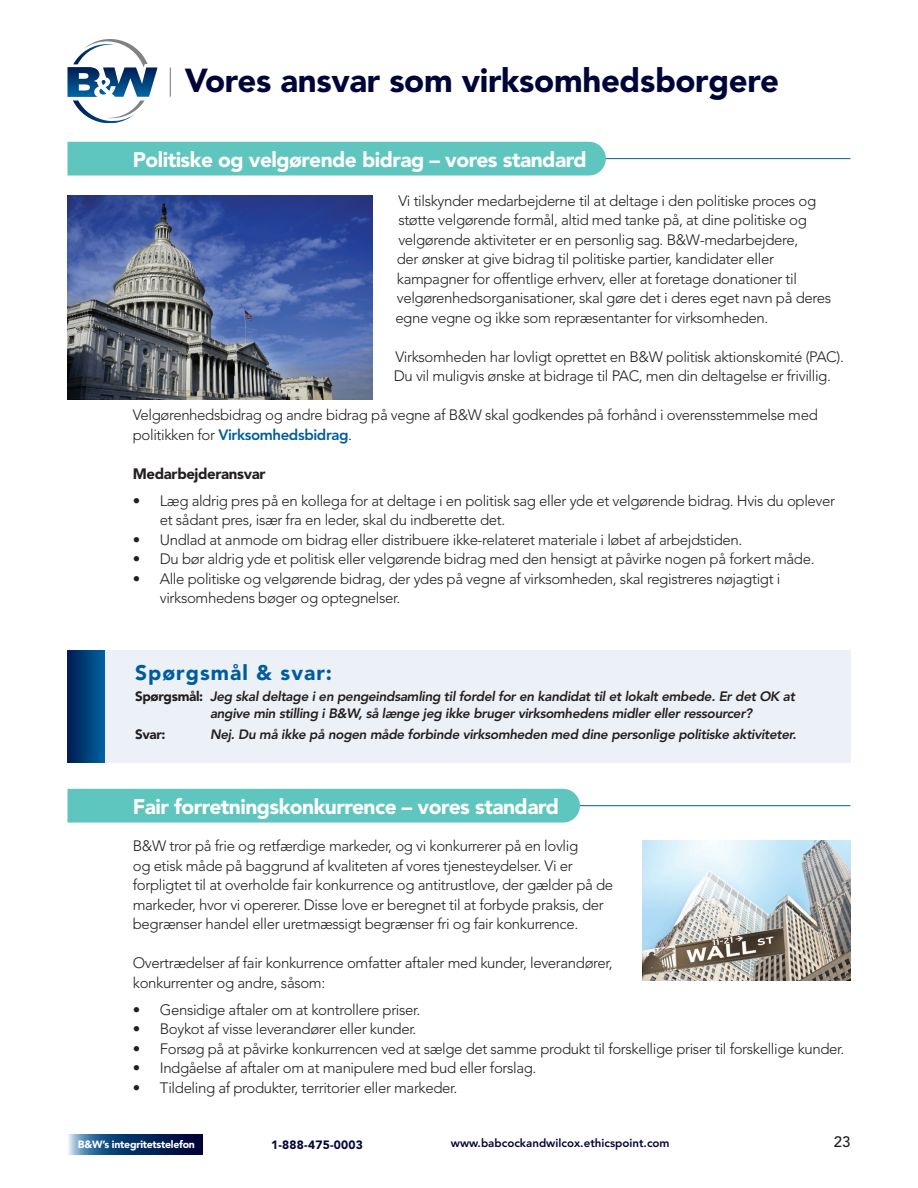
<style>
.page{position:relative;width:918px;height:1188px;background:#fff}
.page>*{position:absolute;margin:0;border:0;box-sizing:border-box;transform-origin:0 0}
.H_1{font:900 33px "Avenir LT Std";letter-spacing:-.01em;color:#000539}
.H_2{font:900 21px "Avenir LT Std";letter-spacing:-.025em;color:#fff}
.t1{font:900 21px "Avenir LT Std";letter-spacing:.05em;color:#005c9c}
.t2{font:300 15px/19.5px "Avenir LT Std";letter-spacing:-.025em;color:#231f20}
.t3{font:900 15px "Avenir LT Std";letter-spacing:-.025em;color:#231f20}
.t4{font:500 15px "Avenir LT Std";color:#231f20}
.t5{font:italic 800 13.5px/16.5px "Avenir LT Std";letter-spacing:-.025em;color:#231f20}
.t6{font:900 13.5px "Avenir LT Std";color:#231f20}
.t7{font:900 12px "Avenir LT Std";letter-spacing:.02em;color:#000539}
.t8{font:800 11.55px "Avenir LT Std";color:#000539}
.t9{font:900 10.5px "Avenir LT Std";letter-spacing:-.025em;color:#fff}
.s1{font-weight:800;color:#005c9c}
.s2{font-weight:900;font-style:normal}
</style>
<div class="page">
<svg style="left:68px;top:1134px;width:134px;height:20px;background:#1c4071"></svg>
<hr style="left:108px;top:805px;width:742px;height:1px;background:#005c9c">
<div style="left:68px;top:789px;width:512px;height:34px;background:#5fc5bf"></div>
<hr style="left:108px;top:158px;width:742px;height:1px;background:#005c9c">
<div style="left:68px;top:142px;width:538px;height:34px;background:#5fc5bf"></div>
<img style="left:68px;top:195px;width:305px;height:205px">
<div style="left:100px;top:650px;width:750px;height:113px;background:#ecf1f7"></div>
<svg style="left:68px;top:650px;width:37px;height:113px;background:#004079"></svg>
<img style="left:643px;top:840px;width:207px;height:140px">
<svg style="left:170px;top:68px;width:1px;height:29px"></svg>
<svg style="left:68px;top:39px;width:89px;height:84px"></svg>
<p class="H_1" style="left:185px;top:61px;width:596px">Vores ansvar som virksomhedsborgere</p>
<p class="H_2" style="left:133px;top:147px;width:455px">Politiske og velgørende bidrag – vores standard</p>
<p class="t2" style="left:395px;top:191px;width:437px">Vi tilskynder medarbejderne til at deltage i den politiske proces og støtte velgørende formål, altid med tanke på, at dine politiske og velgørende aktiviteter er en personlig sag. B&amp;W-medarbejdere,<br>der ønsker at give bidrag til politiske partier, kandidater eller kampagner for offentlige erhverv, eller at foretage donationer til velgørenhedsorganisationer, skal gøre det i deres eget navn på deres egne vegne og ikke som repræsentanter for virksomheden.</p>
<p class="t2" style="left:394px;top:347px;width:452px">Virksomheden har lovligt oprettet en B&amp;W politisk aktionskomité (PAC).<br>Du vil muligvis ønske at bidrage til PAC, men din deltagelse er frivillig.</p>
<p class="t2" style="left:133px;top:405px;width:687px">Velgørenhedsbidrag og andre bidrag på vegne af B&amp;W skal godkendes på forhånd i overensstemmelse med politikken for <span class="s1">Virksomhedsbidrag</span>.</p>
<p class="t3" style="left:133px;top:464px;width:134px">Medarbejderansvar</p>
<p class="t2" style="left:160px;top:491px;width:677px;text-indent:-27px">• Læg aldrig pres på en kollega for at deltage i en politisk sag eller yde et velgørende bidrag. Hvis du oplever et sådant pres, især fra en leder, skal du indberette det.</p>
<p class="t2" style="left:133px;top:530px;width:611px">• Undlad at anmode om bidrag eller distribuere ikke-relateret materiale i løbet af arbejdstiden.</p>
<p class="t2" style="left:133px;top:549px;width:683px">• Du bør aldrig yde et politisk eller velgørende bidrag med den hensigt at påvirke nogen på forkert måde.</p>
<p class="t2" style="left:160px;top:569px;width:622px;text-indent:-27px">• Alle politiske og velgørende bidrag, der ydes på vegne af virksomheden, skal registreres nøjagtigt i virksomhedens bøger og optegnelser.</p>
<p class="t1" style="left:135px;top:660px;width:199px">Spørgsmål &amp; svar:</p>
<p class="t5" style="left:210px;top:689px;width:586px;text-indent:-75px"><span class="s2">Spørgsmål:</span> Jeg skal deltage i en pengeindsamling til fordel for en kandidat til et lokalt embede. Er det OK at angive min stilling i B&amp;W, så længe jeg ikke bruger virksomhedens midler eller ressourcer?</p>
<p class="t6" style="left:135px;top:726px;width:32px">Svar:</p>
<p class="t5" style="left:210px;top:726px;width:588px">Nej. Du må ikke på nogen måde forbinde virksomheden med dine personlige politiske aktiviteter.</p>
<p class="H_2" style="left:133px;top:794px;width:428px">Fair forretningskonkurrence – vores standard</p>
<p class="t2" style="left:133px;top:836px;width:482px">B&amp;W tror på frie og retfærdige markeder, og vi konkurrerer på en lovlig<br>og etisk måde på baggrund af kvaliteten af vores tjenesteydelser. Vi er forpligtet til at overholde fair konkurrence og antitrustlove, der gælder på de markeder, hvor vi opererer. Disse love er beregnet til at forbyde praksis, der begrænser handel eller uretmæssigt begrænser fri og fair konkurrence.</p>
<p class="t2" style="left:133px;top:953px;width:481px">Overtrædelser af fair konkurrence omfatter aftaler med kunder, leverandører, konkurrenter og andre, såsom:</p>
<p class="t2" style="left:133px;top:1000px;width:289px">• Gensidige aftaler om at kontrollere priser.</p>
<p class="t2" style="left:133px;top:1019px;width:285px">• Boykot af visse leverandører eller kunder.</p>
<p class="t2" style="left:133px;top:1039px;width:713px">• Forsøg på at påvirke konkurrencen ved at sælge det samme produkt til forskellige priser til forskellige kunder.</p>
<p class="t2" style="left:133px;top:1058px;width:405px">• Indgåelse af aftaler om at manipulere med bud eller forslag.</p>
<p class="t2" style="left:133px;top:1078px;width:326px">• Tildeling af produkter, territorier eller markeder.</p>
<p class="t9" style="left:78px;top:1138px;width:119px">B&amp;W’s integritetstelefon</p>
<p class="t7" style="left:271px;top:1137px;width:93px">1-888-475-0003</p>
<p class="t8" style="left:451px;top:1136px;width:220px">www.babcockandwilcox.ethicspoint.com</p>
<p class="t4" style="left:834px;top:1134px;width:18px">23</p>
</div>
